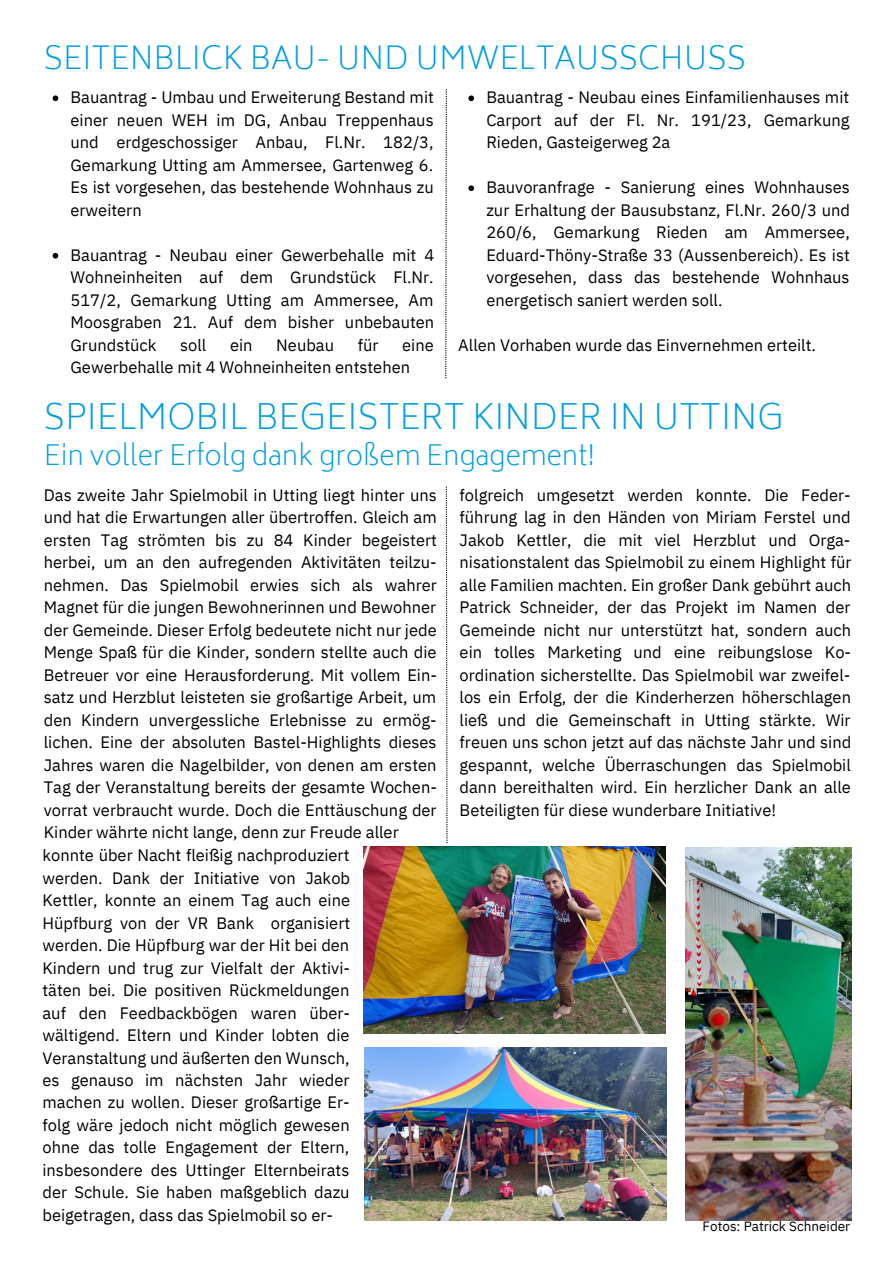
<style>
.page{position:relative;width:893px;height:1264px;background:#fff}
.page>*{position:absolute;margin:0;border:0;box-sizing:border-box;transform-origin:0 0}
.t1{font:200 33.9px "Biryani";color:#009ee3}
.t2{font:200 30.75px "Biryani";color:#009ee3}
.t3{font:200 27px "Biryani";color:#009ee3}
.t4{font:16.5px/22.5px "IBM Plex Sans";color:#000;text-align:justify}
.t5{font:13.5px "IBM Plex Sans";color:#000}
</style>
<div class="page">
<img style="left:364px;top:1047px;width:302px;height:173px">
<img style="left:363px;top:847px;width:302px;height:186px">
<img style="left:685px;top:847px;width:166px;height:372px">
<svg style="left:53px;top:95px;width:5px;height:6px"></svg>
<svg style="left:53px;top:253px;width:5px;height:5px"></svg>
<svg style="left:468px;top:95px;width:6px;height:6px"></svg>
<svg style="left:468px;top:185px;width:6px;height:6px"></svg>
<svg style="left:445px;top:89px;width:2px;height:289px"></svg>
<svg style="left:446px;top:486px;width:1px;height:357px"></svg>
<p class="t2" style="left:44px;top:41px;width:703px">SEITENBLICK BAU- UND UMWELTAUSSCHUSS</p>
<p class="t4" style="left:70px;top:86px;width:365px">Bauantrag - Umbau und Erweiterung Bestand mit einer neuen WEH im DG, Anbau Treppenhaus und erdgeschossiger Anbau, Fl.Nr. 182/3, Gemarkung Utting am Ammersee, Gartenweg 6.<br>Es ist vorgesehen, das bestehende Wohnhaus zu erweitern</p>
<p class="t4" style="left:70px;top:243px;width:365px">Bauantrag - Neubau einer Gewerbehalle mit 4<br>Wohneinheiten auf dem Grundstück Fl.Nr.<br>517/2, Gemarkung Utting am Ammersee, Am Moosgraben 21. Auf dem bisher unbebauten Grundstück</p>
<p class="t4" style="left:486px;top:86px;width:364px">Bauantrag - Neubau eines Einfamilienhauses mit Carport auf der Fl. Nr. 191/23, Gemarkung Rieden, Gasteigerweg 2a</p>
<p class="t4" style="left:486px;top:176px;width:365px">Bauvoranfrage - Sanierung eines Wohnhauses zur Erhaltung der Bausubstanz, Fl.Nr. 260/3 und 260/6, Gemarkung Rieden am Ammersee, Eduard-Thöny-Straße 33 (Aussenbereich). Es ist vorgesehen, dass das bestehende Wohnhaus energetisch saniert werden soll.</p>
<p class="t4" style="left:458px;top:333px;width:359px">Allen Vorhaben wurde das Einvernehmen erteilt.</p>
<p class="t4" style="left:70px;top:333px;width:365px;text-indent:331px">eine<br>Gewerbehalle mit 4 Wohneinheiten entstehen</p>
<p class="t4" style="left:180px;top:333px;width:28px">soll</p>
<p class="t4" style="left:230px;top:333px;width:24px">ein</p>
<p class="t4" style="left:276px;top:333px;width:59px">Neubau</p>
<p class="t4" style="left:358px;top:333px;width:22px">für</p>
<p class="t1" style="left:44px;top:398px;width:741px">SPIELMOBIL BEGEISTERT KINDER IN UTTING</p>
<p class="t3" style="left:44px;top:440px;width:553px">Ein voller Erfolg dank großem Engagement!</p>
<p class="t4" style="left:44px;top:483px;width:394px">Das zweite Jahr Spielmobil in Utting liegt hinter uns und hat die Erwartungen aller übertroffen. Gleich am ersten Tag strömten bis zu 84 Kinder begeistert herbei, um an den aufregenden Aktivitäten teilzu&shy;nehmen. Das Spielmobil erwies sich als wahrer Magnet für die jungen Bewohnerinnen und Bewohner der Gemeinde. Dieser Erfolg bedeutete nicht nur jede Menge Spaß für die Kinder, sondern stellte auch die Betreuer vor eine Herausforderung. Mit vollem Ein&shy;satz und Herzblut leisteten sie großartige Arbeit, um den Kindern unvergessliche Erlebnisse zu ermög&shy;lichen. Eine der absoluten Bastel-Highlights dieses Jahres waren die Nagelbilder, von denen am ersten Tag der Veranstaltung bereits der gesamte Wochen&shy;vorrat verbraucht wurde. Doch die Enttäuschung der Kinder währte nicht lange, denn zur Freude aller</p>
<p class="t4" style="left:459px;top:483px;width:393px">folgreich umgesetzt werden konnte. Die Feder&shy;führung lag in den Händen von Miriam Ferstel und Jakob Kettler, die mit viel Herzblut und Orga&shy;nisationstalent das Spielmobil zu einem Highlight für alle Familien machten. Ein großer Dank gebührt auch Patrick Schneider, der das Projekt im Namen der Gemeinde nicht nur unterstützt hat, sondern auch ein tolles Marketing und eine reibungslose Ko&shy;ordination sicherstellte. Das Spielmobil war zweifel&shy;los ein Erfolg, der die Kinderherzen höherschlagen ließ und die Gemeinschaft in Utting stärkte. Wir freuen uns schon jetzt auf das nächste Jahr und sind gespannt, welche Überraschungen das Spielmobil dann bereithalten wird. Ein herzlicher Dank an alle Beteiligten für diese wunderbare Initiative!</p>
<p class="t4" style="left:42px;top:843px;width:309px">konnte über Nacht fleißig nachproduziert werden. Dank der Initiative von Jakob Kettler, konnte an einem Tag auch eine Hüpfburg von der VR Bank organisiert werden. Die Hüpfburg war der Hit bei den Kindern und trug zur Vielfalt der Aktivi&shy;täten bei. Die positiven Rückmeldungen auf den Feedbackbögen waren über&shy;wältigend. Eltern und Kinder lobten die Veranstaltung und äußerten den Wunsch, es genauso im nächsten Jahr wieder machen zu wollen. Dieser großartige Er&shy;folg wäre jedoch nicht möglich gewesen ohne das tolle Engagement der Eltern, insbesondere des Uttinger Elternbeirats der Schule. Sie haben maßgeblich dazu beigetragen, dass das Spielmobil so er-</p>
<p class="t5" style="left:702px;top:1216px;width:149px">Fotos: Patrick Schneider</p>
</div>
